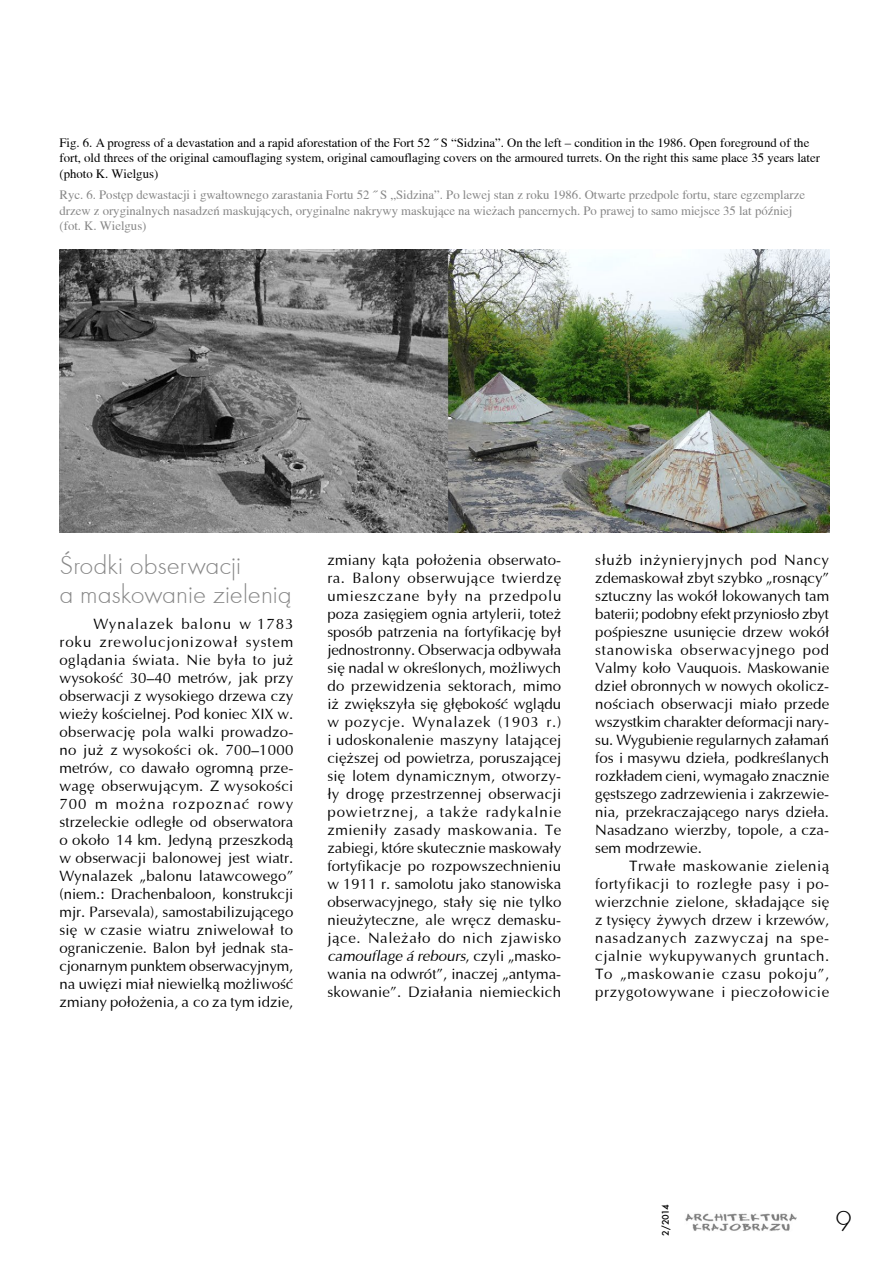
<style>
.page{position:relative;width:893px;height:1263px;background:#fff}
.page>*{position:absolute;margin:0;border:0;box-sizing:border-box;transform-origin:0 0}
.t1{font:30px "Futura TEE Ligh";color:#000}
.t2{font:27px/28.5px "Futura TEE Ligh";color:#878787}
.t3{font:15px/18px "Ottawa";letter-spacing:.005em;color:#000;text-align:justify}
.t4{font:12.75px/15.3px "Toronto";color:#000}
.t5{font:12.75px/15.3px "Toronto";color:#878787}
.t6{font:500 10.05px "Futura TEE";color:#000}
.s1{font-style:italic}
</style>
<div class="page">
<img style="left:685px;top:1213px;width:112px;height:18px">
<img style="left:60px;top:250px;width:769px;height:283px">
<p class="t4" style="left:60px;top:135px;width:762px">Fig. 6. A progress of a devastation and a rapid aforestation of the Fort 52 ½ S “Sidzina”. On the left – condition in the 1986. Open foreground of the fort, old threes of the original camouflaging system, original camouflaging covers on the armoured turrets. On the right this same place 35 years later (photo K. Wielgus)</p>
<p class="t5" style="left:60px;top:187px;width:747px">Ryc. 6. Postęp dewastacji i gwałtownego zarastania Fortu 52 ½ S „Sidzina”. Po lewej stan z roku 1986. Otwarte przedpole fortu, stare egzemplarze drzew z oryginalnych nasadzeń maskujących, oryginalne nakrywy maskujące na wieżach pancernych. Po prawej to samo miejsce 35 lat później (fot. K. Wielgus)</p>
<h2 class="t2" style="left:60px;top:551px;width:234px">Środki obserwacji<br>a maskowanie zielenią</h2>
<p class="t3" style="left:60px;top:615px;width:235px;text-indent:34px">Wynalazek balonu w 1783 roku zrewolucjonizował system oglądania świata. Nie była to już wysokość 30–40 metrów, jak przy obserwacji z wysokiego drzewa czy wieży kościelnej. Pod koniec XIX w. obserwację pola walki prowadzo&shy;no już z wysokości ok. 700–1000 metrów, co dawało ogromną prze&shy;wagę obserwującym. Z wysokości 700 m można rozpoznać rowy strzeleckie odległe od obserwatora o około 14 km. Jedyną przeszkodą w obserwacji balonowej jest wiatr.<br>Wynalazek „balonu latawcowego” (niem.: Drachenbaloon, konstrukcji mjr. Parsevala), samostabilizującego się w czasie wiatru zniwelował to ograniczenie. Balon był jednak sta&shy;cjonarnym punktem obserwacyjnym, na uwięzi miał niewielką możliwość zmiany położenia, a co za tym idzie,</p>
<p class="t3" style="left:327px;top:551px;width:236px">zmiany kąta położenia obserwato&shy;ra. Balony obserwujące twierdzę umieszczane były na przedpolu poza zasięgiem ognia artylerii, toteż sposób patrzenia na fortyfikację był jednostronny. Obserwacja odbywała się nadal w określonych, możliwych do przewidzenia sektorach, mimo iż zwiększyła się głębokość wglądu w pozycje. Wynalazek (1903 r.) i udoskonalenie maszyny latającej cięższej od powietrza, poruszającej się lotem dynamicznym, otworzy&shy;ły drogę przestrzennej obserwacji powietrznej, a także radykalnie zmieniły zasady maskowania. Te zabiegi, które skutecznie maskowały fortyfikacje po rozpowszechnieniu w 1911 r. samolotu jako stanowiska obserwacyjnego, stały się nie tylko nieużyteczne, ale wręcz demasku&shy;jące. Należało do nich zjawisko <span class="s1">camouflage á rebours</span>, czyli „masko&shy;wania na odwrót”, inaczej „antyma&shy;skowanie”. Działania niemieckich</p>
<p class="t3" style="left:595px;top:551px;width:236px">służb inżynieryjnych pod Nancy zdemaskował zbyt szybko „rosnący” sztuczny las wokół lokowanych tam baterii; podobny efekt przyniosło zbyt pośpieszne usunięcie drzew wokół stanowiska obserwacyjnego pod Valmy koło Vauquois. Maskowanie dzieł obronnych w nowych okolicz&shy;nościach obserwacji miało przede wszystkim charakter deformacji nary&shy;su. Wygubienie regularnych załamań fos i masywu dzieła, podkreślanych rozkładem cieni, wymagało znacznie gęstszego zadrzewienia i zakrzewie&shy;nia, przekraczającego narys dzieła.<br>Nasadzano wierzby, topole, a cza&shy;sem modrzewie.</p>
<p class="t3" style="left:595px;top:857px;width:236px;text-indent:34px">Trwałe maskowanie zielenią fortyfikacji to rozległe pasy i po&shy;wierzchnie zielone, składające się z tysięcy żywych drzew i krzewów, nasadzanych zazwyczaj na spe&shy;cjalnie wykupywanych gruntach.<br>To „maskowanie czasu pokoju”, przygotowywane i pieczołowicie</p>
<p class="t6" style="left:659px;top:1236px;width:33px;rotate:-90deg">2/2014</p>
<h1 class="t1" style="left:835px;top:1204px;width:18px">9</h1>
</div>
